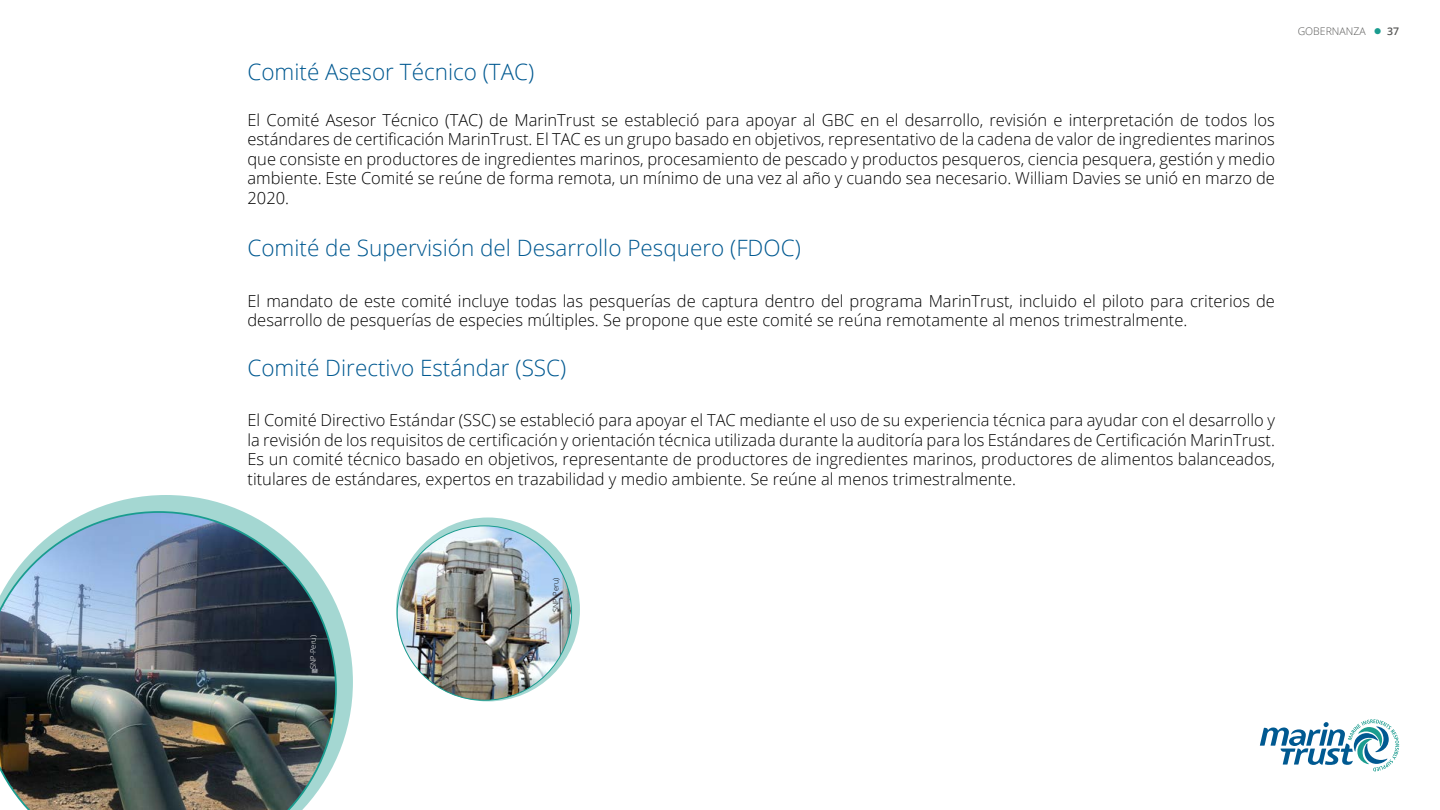
<style>
.page{position:relative;width:1440px;height:810px;background:#fff}
.page>*{position:absolute;margin:0;border:0;box-sizing:border-box;transform-origin:0 0}
.t1{font:300 22.5px "Open Sans";color:#005991}
.t2{font:300 16.5px/19.5px "Open Sans";color:#000;text-align:justify}
.t3{font:300 10.5px "Open Sans";color:#575756}
.t4{font:300 7.5px "Open Sans";color:#000}
.t5{font:300 7.5px "Open Sans";color:#fff}
.s1{color:#1a9c8f}
.s2{font-weight:600}
</style>
<div class="page">
<svg style="left:1260px;top:719px;width:139px;height:52px"></svg>
<svg style="left:396px;top:517px;width:184px;height:184px;background:#a0d5d0"></svg>
<img style="left:397px;top:526px;width:175px;height:174px;border-radius:87px">
<svg style="left:90px;top:495px;width:263px;height:262px"></svg>
<img style="left:0;top:511px;width:337px;height:299px">
<h1 class="t1" style="left:247px;top:56px;width:288px">Comité Asesor Técnico (TAC)</h1>
<p class="t2" style="left:248px;top:110px;width:1029px">El Comité Asesor Técnico (TAC) de MarinTrust se estableció para apoyar al GBC en el desarrollo, revisión e interpretación de todos los estándares de certificación MarinTrust. El TAC es un grupo basado en objetivos, representativo de la cadena de valor de ingredientes marinos que consiste en productores de ingredientes marinos, procesamiento de pescado y productos pesqueros, ciencia pesquera, gestión y medio ambiente. Este Comité se reúne de forma remota, un mínimo de una vez al año y cuando sea necesario. William Davies se unió en marzo de 2020.</p>
<h1 class="t1" style="left:247px;top:233px;width:555px">Comité de Supervisión del Desarrollo Pesquero (FDOC)</h1>
<p class="t2" style="left:248px;top:291px;width:1029px">El mandato de este comité incluye todas las pesquerías de captura dentro del programa MarinTrust, incluido el piloto para criterios de desarrollo de pesquerías de especies múltiples. Se propone que este comité se reúna remotamente al menos trimestralmente.</p>
<h1 class="t1" style="left:247px;top:352px;width:320px">Comité Directivo Estándar (SSC)</h1>
<p class="t2" style="left:248px;top:410px;width:1029px">El Comité Directivo Estándar (SSC) se estableció para apoyar el TAC mediante el uso de su experiencia técnica para ayudar con el desarrollo y la revisión de los requisitos de certificación y orientación técnica utilizada durante la auditoría para los Estándares de Certificación MarinTrust.<br>Es un comité técnico basado en objetivos, representante de productores de ingredientes marinos, productores de alimentos balanceados, titulares de estándares, expertos en trazabilidad y medio ambiente. Se reúne al menos trimestralmente.</p>
<p class="t3" style="left:1298px;top:24px;width:103px">GOBERNANZA <span class="s1">●</span> <span class="s2">37</span></p>
<p class="t5" style="left:308px;top:669px;width:36px;rotate:-90deg">SNP-Peru)</p>
<p class="t4" style="left:551px;top:612px;width:36px;rotate:-90deg">SNP-Peru)</p>
</div>
